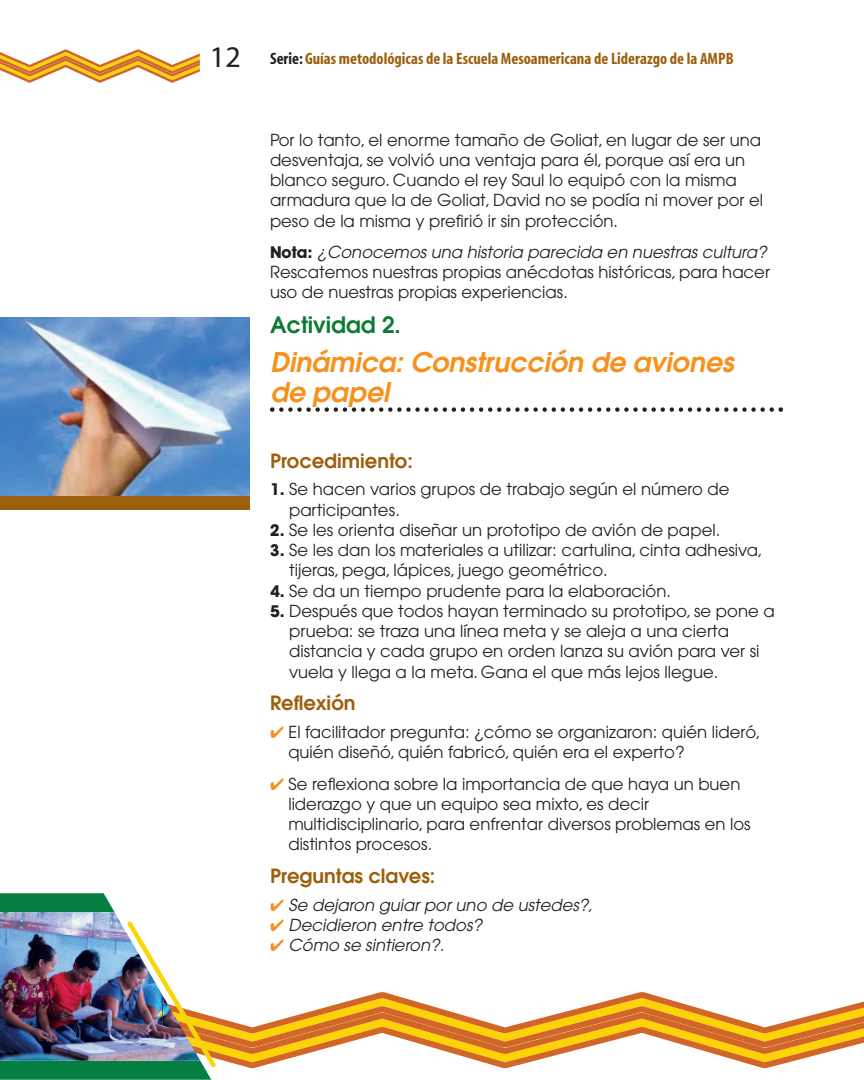
<style>
.page{position:relative;width:864px;height:1080px;background:#fff}
.page>*{position:absolute;margin:0;border:0;box-sizing:border-box;transform-origin:0 0}
.t1{font:italic 600 27px/30px "Avant Garde";letter-spacing:-.005em;color:#f6911e}
.t2{font:600 22.5px "Avant Garde";color:#0e7b32}
.t3{font:600 19.5px "Avant Garde";color:#9c5f0d}
.t4{font:16.5px/20.2px "Avant Garde";color:#231f20}
.t5{font:italic 16.5px "Avant Garde";color:#231f20}
.t6{font:16.5px "Myriad MM 700 wt 300 wd";color:#9c5f0d}
.s1{font-family:"Myriad MM 412 wt 601 wd";font-size:30px;color:#231f20}
.s2{color:#231f20}
.s3{font-family:"Avant Garde IT Cby BT";font-weight:700}
.s4{font-style:italic}
.s5{color:#f6911e}
</style>
<div class="page">
<svg style="left:0;top:49px;width:200px;height:34px"></svg>
<svg style="left:0;top:893px;width:864px;height:187px"></svg>
<img style="left:0;top:912px;width:200px;height:149px">
<svg style="left:270px;top:407px;width:513px;height:5px"></svg>
<img style="left:0;top:317px;width:250px;height:179px">
<div style="left:0;top:496px;width:250px;height:14px;background:#9c5f0d"></div>
<p class="t6" style="left:210px;top:53px;width:525px"><span class="s1">12</span> <span class="s2">Serie:</span> Guías metodológicas de la Escuela Mesoamericana de Liderazgo de la AMPB</p>
<p class="t4" style="left:270px;top:131px;width:495px">Por lo tanto, el enorme tamaño de Goliat, en lugar de ser una desventaja, se volvió una ventaja para él, porque así era un blanco seguro. Cuando el rey Saul lo equipó con la misma armadura que la de Goliat, David no se podía ni mover por el peso de la misma y prefirió ir sin protección.</p>
<p class="t4" style="left:270px;top:243px;width:502px"><span class="s3">Nota:</span> <span class="s4">¿Conocemos una historia parecida en nuestras cultura?<br></span>Rescatemos nuestras propias anécdotas históricas, para hacer uso de nuestras propias experiencias.</p>
<h2 class="t2" style="left:270px;top:317px;width:132px">Actividad 2.</h2>
<h1 class="t1" style="left:270px;top:350px;width:465px">Dinámica: Construcción de aviones de papel</h1>
<p class="t3" style="left:270px;top:453px;width:144px">Procedimiento:</p>
<p class="t4" style="left:289px;top:481px;width:442px;text-indent:-19px"><span class="s3">1.</span> Se hacen varios grupos de trabajo según el número de participantes.</p>
<p class="t4" style="left:270px;top:521px;width:452px"><span class="s3">2.</span> Se les orienta diseñar un prototipo de avión de papel.</p>
<p class="t4" style="left:289px;top:541px;width:475px;text-indent:-19px"><span class="s3">3.</span> Se les dan los materiales a utilizar: cartulina, cinta adhesiva, tijeras, pega, lápices, juego geométrico.</p>
<p class="t4" style="left:270px;top:582px;width:403px"><span class="s3">4.</span> Se da un tiempo prudente para la elaboración.</p>
<p class="t4" style="left:289px;top:602px;width:487px;text-indent:-19px"><span class="s3">5.</span> Después que todos hayan terminado su prototipo, se pone a prueba: se traza una línea meta y se aleja a una cierta distancia y cada grupo en orden lanza su avión para ver si vuela y llega a la meta. Gana el que más lejos llegue.</p>
<p class="t3" style="left:270px;top:696px;width:87px">Reflexión</p>
<p class="t4" style="left:288px;top:724px;width:474px;text-indent:-18px"><span class="s5">✔</span> El facilitador pregunta: ¿cómo se organizaron: quién lideró, quién diseñó, quién fabricó, quién era el experto?</p>
<p class="t4" style="left:288px;top:775px;width:464px;text-indent:-18px"><span class="s5">✔</span> Se reflexiona sobre la importancia de que haya un buen liderazgo y que un equipo sea mixto, es decir multidisciplinario, para enfrentar diversos problemas en los distintos procesos.</p>
<p class="t3" style="left:270px;top:869px;width:167px">Preguntas claves:</p>
<p class="t5" style="left:270px;top:899px;width:325px"><span class="s5">✔</span> Se dejaron guiar por uno de ustedes?,</p>
<p class="t5" style="left:270px;top:919px;width:214px"><span class="s5">✔</span> Decidieron entre todos?</p>
<p class="t5" style="left:270px;top:939px;width:176px"><span class="s5">✔</span> Cómo se sintieron?.</p>
</div>
